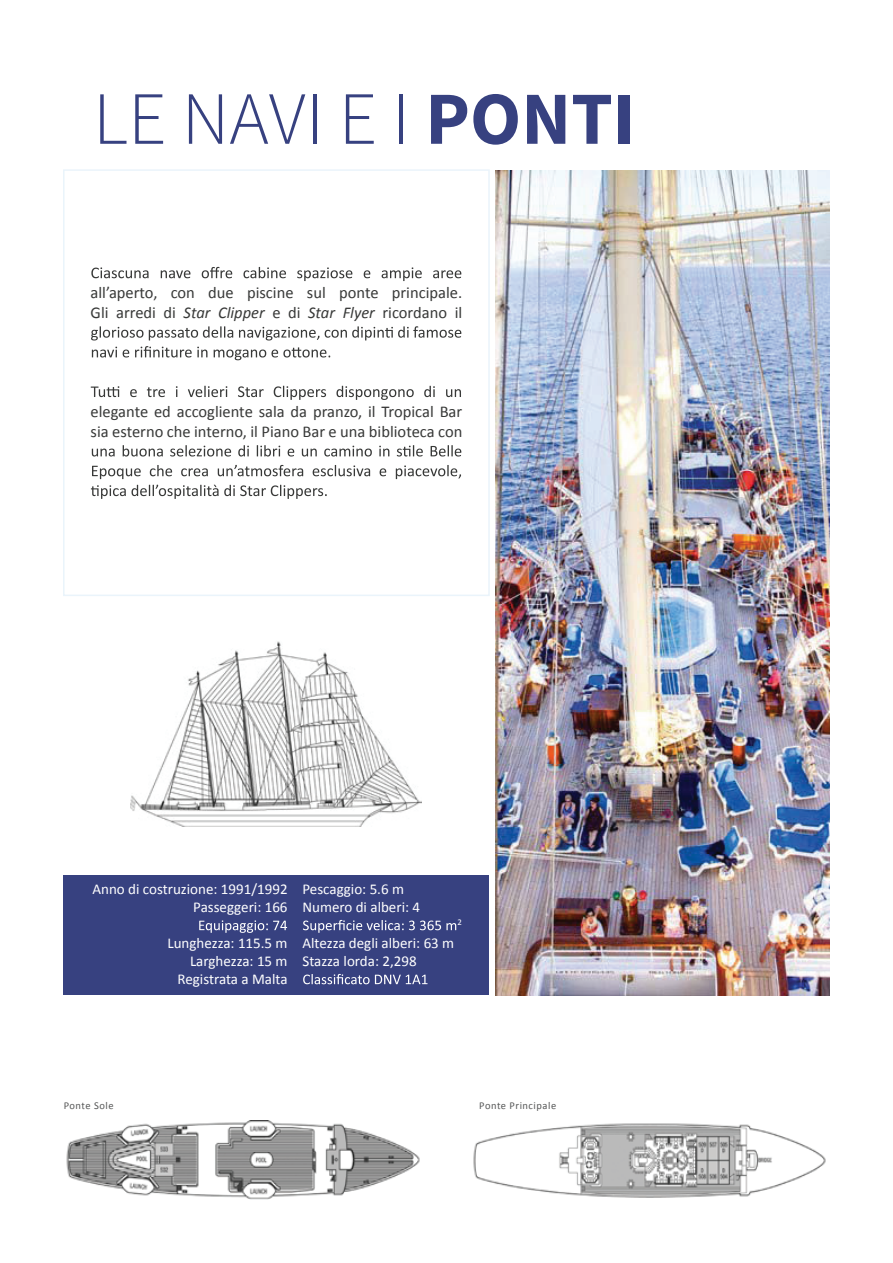
<style>
.page{position:relative;width:893px;height:1263px;background:#fff}
.page>*{position:absolute;margin:0;border:0;box-sizing:border-box;transform-origin:0 0}
.t1{font:300 75px "Source Sans Pro";color:#374180}
.t2{font:16.5px/19.8px "Calibri";color:#383938}
.t3{font:15px/18px "Calibri";color:#fff;text-align:right}
.t4{font:10.5px "Calibri";letter-spacing:.05em;color:#565757}
.t5{font:8.7px "Calibri";color:#fff}
.s1{font-weight:700}
.s2{font-style:italic}
</style>
<div class="page">
<img style="left:495px;top:170px;width:334px;height:825px">
<img style="left:473px;top:1123px;width:353px;height:75px">
<img style="left:66px;top:1121px;width:354px;height:78px">
<div style="left:64px;top:876px;width:425px;height:119px;background:#374180"></div>
<img style="left:130px;top:641px;width:292px;height:185px">
<div style="left:63px;top:169px;width:427px;height:427px;border:2px solid #eaf4fb"></div>
<svg style="left:199px;top:920px;width:88px;height:13px"></svg>
<svg style="left:303px;top:920px;width:153px;height:13px"></svg>
<svg style="left:303px;top:974px;width:124px;height:10px"></svg>
<svg style="left:91px;top:267px;width:370px;height:14px"></svg>
<svg style="left:91px;top:326px;width:370px;height:14px"></svg>
<svg style="left:92px;top:346px;width:238px;height:14px"></svg>
<svg style="left:91px;top:386px;width:370px;height:14px"></svg>
<svg style="left:92px;top:445px;width:369px;height:11px"></svg>
<svg style="left:92px;top:465px;width:369px;height:14px"></svg>
<svg style="left:91px;top:485px;width:236px;height:14px"></svg>
<h1 class="t1" style="left:93px;top:73px;width:544px">LE NAVI E I <span class="s1">PONTI</span></h1>
<p class="t2" style="left:91px;top:282px;width:373px">all’aperto, con due piscine sul ponte principale.<br>Gli arredi di <span class="s2">Star Clipper</span> e di <span class="s2">Star Flyer</span> ricordano il</p>
<p class="t2" style="left:91px;top:401px;width:373px">elegante ed accogliente sala da pranzo, il Tropical Bar sia esterno che interno, il Piano Bar e una biblioteca con</p>
<p class="t3" style="left:92px;top:879px;width:197px">Anno di costruzione: 1991/1992<br>Passeggeri: 166</p>
<p class="t3" style="left:167px;top:933px;width:122px">Lunghezza: 115.5 m<br>Larghezza: 15 m<br>Registrata a Malta</p>
<p class="t3" style="left:302px;top:879px;width:119px;text-align:left">Pescaggio: 5.6 m<br>Numero di alberi: 4</p>
<p class="t5" style="left:457px;top:917px;width:6px">2</p>
<p class="t3" style="left:302px;top:933px;width:153px;text-align:left">Altezza degli alberi: 63 m<br>Stazza lorda: 2,298</p>
<p class="t4" style="left:64px;top:1099px;width:51px">Ponte Sole</p>
<p class="t4" style="left:479px;top:1099px;width:79px">Ponte Principale</p>
</div>
